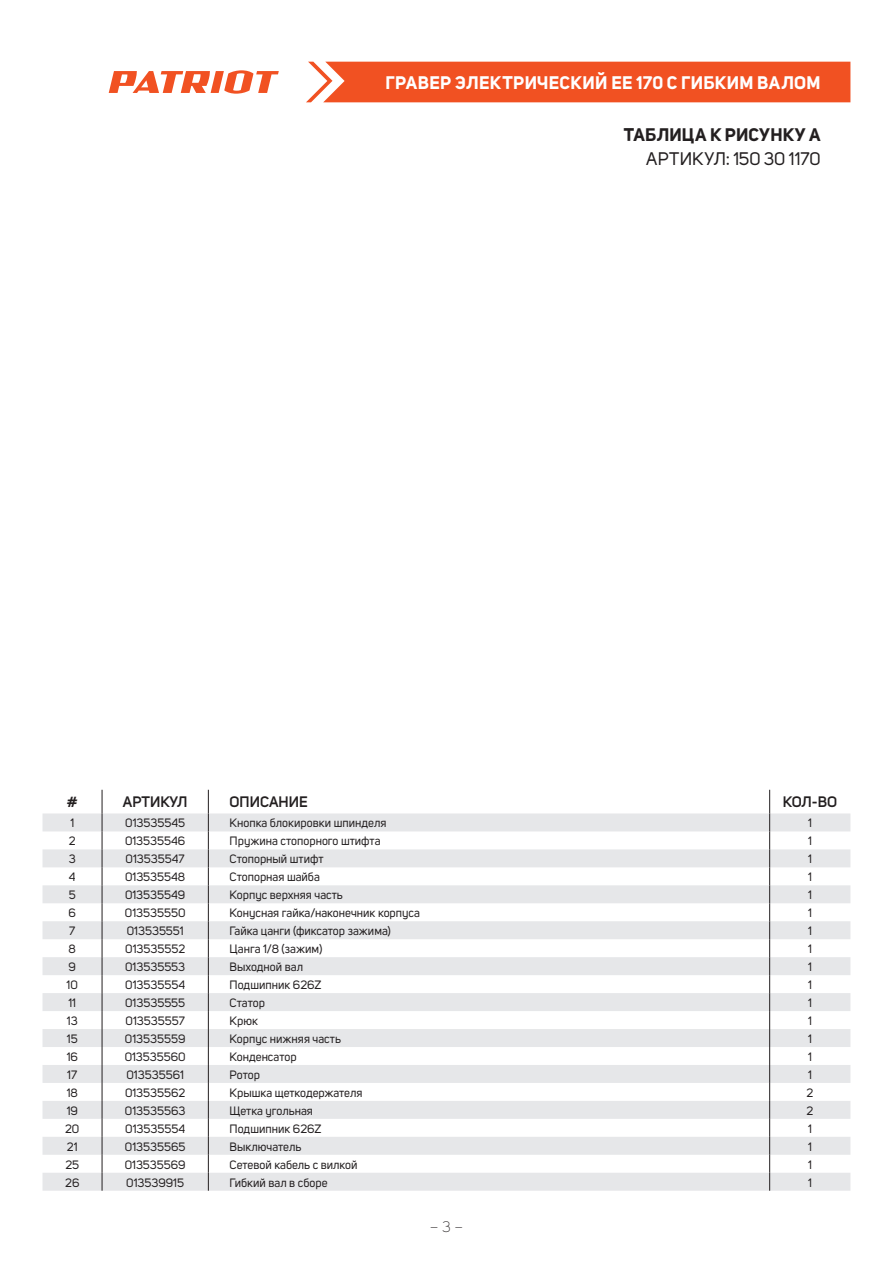
<style>
.page{position:relative;width:893px;height:1263px;background:#fff}
.page>*{position:absolute;margin:0;border:0;box-sizing:border-box;transform-origin:0 0}
.t1{font:700 18px "Uni Sans";letter-spacing:.015em;color:#fff}
.t2{font:18px "Uni Sans";letter-spacing:-.005em;color:#231f20}
.t3{font:700 18px "Uni Sans";letter-spacing:.02em;color:#231f20}
.t4{font:600 15px "Uni Sans";color:#231f20}
.t5{font:300 15px "Uni Sans";color:#231f20}
.t6{font:12px "Uni Sans";color:#231f20}
</style>
<div class="page">
<div style="left:306px;top:62px;width:544px;height:40px;background:#f15122"></div>
<svg style="left:109px;top:70px;width:170px;height:24px"></svg>
<svg style="left:43px;top:813px;width:807px;height:378px;fill:#e8e9eb"></svg>
<svg style="left:102px;top:790px;width:1px;height:401px"></svg>
<svg style="left:208px;top:790px;width:1px;height:401px"></svg>
<svg style="left:769px;top:790px;width:1px;height:401px"></svg>
<h1 class="t1" style="left:385px;top:72px;width:437px">ГРАВЕР ЭЛЕКТРИЧЕСКИЙ EE 170 С ГИБКИМ ВАЛОМ</h1>
<h1 class="t3" style="left:624px;top:123px;width:198px">ТАБЛИЦА К РИСУНКУ A</h1>
<h1 class="t2" style="left:646px;top:148px;width:176px">АРТИКУЛ: 150 30 1170</h1>
<p class="t4" style="left:67px;top:793px;width:12px">#</p>
<p class="t4" style="left:123px;top:793px;width:66px">АРТИКУЛ</p>
<p class="t4" style="left:230px;top:793px;width:80px">ОПИСАНИЕ</p>
<p class="t4" style="left:783px;top:793px;width:56px">КОЛ-ВО</p>
<p class="t6" style="left:70px;top:816px;width:5px">1</p>
<p class="t6" style="left:125px;top:816px;width:61px">013535545</p>
<p class="t6" style="left:230px;top:816px;width:158px">Кнопка блокировки шпинделя</p>
<p class="t6" style="left:808px;top:816px;width:5px">1</p>
<p class="t6" style="left:69px;top:834px;width:8px">2</p>
<p class="t6" style="left:125px;top:834px;width:62px">013535546</p>
<p class="t6" style="left:230px;top:834px;width:152px">Пружина стопорного штифта</p>
<p class="t6" style="left:808px;top:834px;width:5px">1</p>
<p class="t6" style="left:69px;top:852px;width:8px">3</p>
<p class="t6" style="left:126px;top:852px;width:61px">013535547</p>
<p class="t6" style="left:230px;top:852px;width:96px">Стопорный штифт</p>
<p class="t6" style="left:808px;top:852px;width:5px">1</p>
<p class="t6" style="left:69px;top:870px;width:8px">4</p>
<p class="t6" style="left:125px;top:870px;width:62px">013535548</p>
<p class="t6" style="left:230px;top:870px;width:92px">Стопорная шайба</p>
<p class="t6" style="left:808px;top:870px;width:5px">1</p>
<p class="t6" style="left:69px;top:888px;width:8px">5</p>
<p class="t6" style="left:125px;top:888px;width:62px">013535549</p>
<p class="t6" style="left:230px;top:888px;width:115px">Корпус верхняя часть</p>
<p class="t6" style="left:808px;top:888px;width:5px">1</p>
<p class="t6" style="left:69px;top:906px;width:9px">6</p>
<p class="t6" style="left:125px;top:906px;width:62px">013535550</p>
<p class="t6" style="left:230px;top:906px;width:192px">Конусная гайка/наконечник корпуса</p>
<p class="t6" style="left:808px;top:906px;width:5px">1</p>
<p class="t6" style="left:69px;top:924px;width:8px">7</p>
<p class="t6" style="left:127px;top:924px;width:58px">013535551</p>
<p class="t6" style="left:230px;top:924px;width:163px">Гайка цанги (фиксатор зажима)</p>
<p class="t6" style="left:808px;top:924px;width:5px">1</p>
<p class="t6" style="left:69px;top:942px;width:9px">8</p>
<p class="t6" style="left:125px;top:942px;width:61px">013535552</p>
<p class="t6" style="left:230px;top:942px;width:94px">Цанга 1/8 (зажим)</p>
<p class="t6" style="left:808px;top:942px;width:5px">1</p>
<p class="t6" style="left:69px;top:960px;width:9px">9</p>
<p class="t6" style="left:125px;top:960px;width:62px">013535553</p>
<p class="t6" style="left:230px;top:960px;width:75px">Выходной вал</p>
<p class="t6" style="left:808px;top:960px;width:5px">1</p>
<p class="t6" style="left:67px;top:978px;width:13px">10</p>
<p class="t6" style="left:125px;top:978px;width:61px">013535554</p>
<p class="t6" style="left:230px;top:978px;width:93px">Подшипник 626Z</p>
<p class="t6" style="left:808px;top:978px;width:5px">1</p>
<p class="t6" style="left:68px;top:996px;width:9px">11</p>
<p class="t6" style="left:125px;top:996px;width:62px">013535555</p>
<p class="t6" style="left:230px;top:996px;width:37px">Статор</p>
<p class="t6" style="left:808px;top:996px;width:5px">1</p>
<p class="t6" style="left:67px;top:1014px;width:12px">13</p>
<p class="t6" style="left:126px;top:1014px;width:61px">013535557</p>
<p class="t6" style="left:230px;top:1014px;width:30px">Крюк</p>
<p class="t6" style="left:808px;top:1014px;width:5px">1</p>
<p class="t6" style="left:67px;top:1032px;width:12px">15</p>
<p class="t6" style="left:125px;top:1032px;width:62px">013535559</p>
<p class="t6" style="left:230px;top:1032px;width:113px">Корпус нижняя часть</p>
<p class="t6" style="left:808px;top:1032px;width:5px">1</p>
<p class="t6" style="left:67px;top:1050px;width:13px">16</p>
<p class="t6" style="left:125px;top:1050px;width:62px">013535560</p>
<p class="t6" style="left:230px;top:1050px;width:69px">Конденсатор</p>
<p class="t6" style="left:808px;top:1050px;width:5px">1</p>
<p class="t6" style="left:67px;top:1067px;width:11px">17</p>
<p class="t6" style="left:127px;top:1067px;width:59px">013535561</p>
<p class="t6" style="left:230px;top:1067px;width:32px">Ротор</p>
<p class="t6" style="left:808px;top:1067px;width:5px">1</p>
<p class="t6" style="left:67px;top:1085px;width:13px">18</p>
<p class="t6" style="left:125px;top:1085px;width:62px">013535562</p>
<p class="t6" style="left:230px;top:1085px;width:134px">Крышка щеткодержателя</p>
<p class="t6" style="left:807px;top:1085px;width:8px">2</p>
<p class="t6" style="left:67px;top:1103px;width:13px">19</p>
<p class="t6" style="left:125px;top:1103px;width:62px">013535563</p>
<p class="t6" style="left:230px;top:1103px;width:85px">Щетка угольная</p>
<p class="t6" style="left:807px;top:1103px;width:8px">2</p>
<p class="t6" style="left:65px;top:1121px;width:16px">20</p>
<p class="t6" style="left:125px;top:1121px;width:61px">013535554</p>
<p class="t6" style="left:230px;top:1121px;width:93px">Подшипник 626Z</p>
<p class="t6" style="left:808px;top:1121px;width:5px">1</p>
<p class="t6" style="left:67px;top:1139px;width:12px">21</p>
<p class="t6" style="left:125px;top:1139px;width:62px">013535565</p>
<p class="t6" style="left:230px;top:1139px;width:73px">Выключатель</p>
<p class="t6" style="left:808px;top:1139px;width:5px">1</p>
<p class="t6" style="left:65px;top:1157px;width:15px">25</p>
<p class="t6" style="left:125px;top:1157px;width:62px">013535569</p>
<p class="t6" style="left:230px;top:1157px;width:129px">Сетевой кабель с вилкой</p>
<p class="t6" style="left:808px;top:1157px;width:5px">1</p>
<p class="t6" style="left:65px;top:1175px;width:16px">26</p>
<p class="t6" style="left:126px;top:1175px;width:59px">013539915</p>
<p class="t6" style="left:230px;top:1175px;width:99px">Гибкий вал в сборе</p>
<p class="t6" style="left:808px;top:1175px;width:5px">1</p>
<p class="t5" style="left:430px;top:1218px;width:35px">– 3 –</p>
</div>
